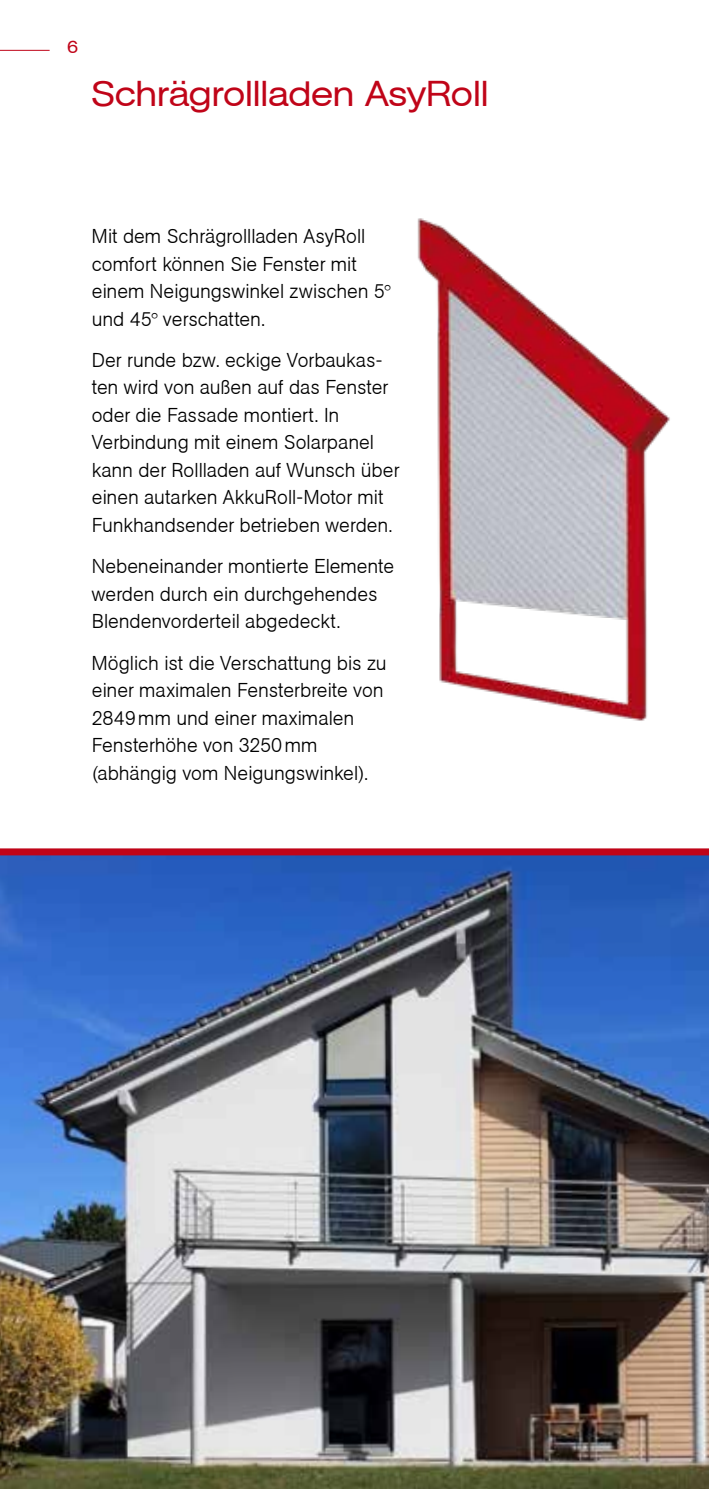
<style>
.page{position:relative;width:709px;height:1489px;background:#fff}
.page>*{position:absolute;margin:0;border:0;box-sizing:border-box;transform-origin:0 0}
.t1{font:35px "Agba Extended Normal";color:#c00418}
.t2{font:700 20px/27.5px "Agba Small";letter-spacing:.01em;color:#000}
.t3{font:17.5px "Agba Extended Normal";color:#c00418}
</style>
<div class="page">
<hr style="left:0;top:50px;width:50px;height:1px;background:#c00418">
<img style="left:417px;top:218px;width:253px;height:503px">
<img style="left:0;top:855px;width:709px;height:633px">
<div style="left:0;top:848px;width:709px;height:7px;background:#c00418"></div>
<p class="t3" style="left:67px;top:37px;width:12px">6</p>
<h1 class="t1" style="left:92px;top:73px;width:398px">Schrägrollladen AsyRoll</h1>
<p class="t2" style="left:92px;top:222px;width:300px">Mit dem Schrägrollladen AsyRoll comfort können Sie Fenster mit einem Neigungswinkel zwischen 5° und 45° verschatten.</p>
<p class="t2" style="left:92px;top:346px;width:309px">Der runde bzw. eckige Vorbaukas&shy;ten wird von außen auf das Fenster oder die Fassade montiert. In Verbindung mit einem Solarpanel kann der Rollladen auf Wunsch über einen autarken AkkuRoll-Motor mit Funkhandsender betrieben werden.</p>
<p class="t2" style="left:92px;top:552px;width:303px">Nebeneinander montierte Elemente werden durch ein durchgehendes<br>Blendenvorderteil abgedeckt.</p>
<p class="t2" style="left:92px;top:648px;width:296px">Möglich ist die Verschattung bis zu einer maximalen Fensterbreite von<br>2849mm und einer maximalen<br>Fensterhöhe von 3250mm (abhängig vom Neigungswinkel).</p>
</div>
